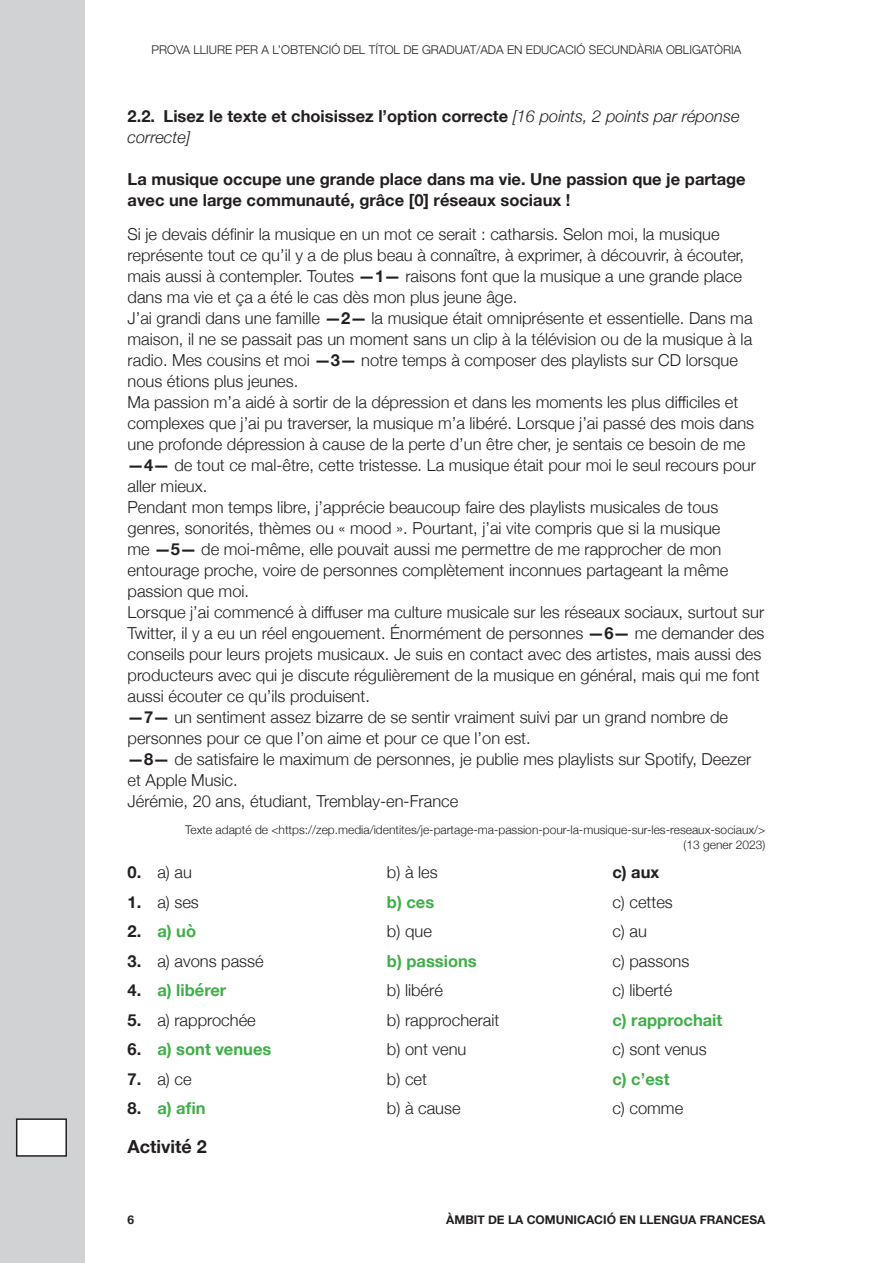
<style>
.page{position:relative;width:893px;height:1263px;background:#fff}
.page>*{position:absolute;margin:0;border:0;box-sizing:border-box;transform-origin:0 0}
.Text{font:700 18px "Helvetica Neue";color:#231f20}
.Text-2{font:300 16.5px/21px "Helvetica Neue";color:#231f20}
.Pregunta{font:700 16.5px/21px "Helvetica Neue";color:#231f20}
.Text-3{font:700 16.5px "Helvetica Neue";color:#40ae49}
.Text-4{font:700 16.5px "Helvetica Neue";color:#231f20}
.Font{font:300 12px/14.4px "Helvetica Neue";color:#231f20;text-align:right}
.t1{font:700 12px "Helvetica Neue";color:#231f20}
.s1{font-weight:300;font-style:italic}
.s2{font-weight:700}
.s3{color:#231f20}
</style>
<div class="page">
<div style="left:0;top:0;width:85px;height:1263px;background:#d1d2d4"></div>
<div style="left:17px;top:1119px;width:49px;height:37px;background:#fff"></div>
<div style="left:16px;top:1118px;width:51px;height:39px;border:2px solid #231f20"></div>
<p class="Font" style="left:152px;top:42px;width:591px">PROVA LLIURE PER A L’OBTENCIÓ DEL TÍTOL DE GRADUAT/ADA EN EDUCACIÓ SECUNDÀRIA OBLIGATÒRIA</p>
<h4 class="Pregunta" style="left:128px;top:106px;width:613px">2.2. Lisez le texte et choisissez l’option correcte <span class="s1">[16 points, 2 points par réponse correcte]</span></h4>
<h4 class="Pregunta" style="left:128px;top:169px;width:620px">La musique occupe une grande place dans ma vie. Une passion que je partage avec une large communauté, grâce [0] réseaux sociaux !</h4>
<p class="Text-2" style="left:128px;top:223px;width:618px">Si je devais définir la musique en un mot ce serait : catharsis. Selon moi, la musique représente tout ce qu’il y a de plus beau à connaître, à exprimer, à découvrir, à écouter, mais aussi à contempler. Toutes <span class="s2">—1—</span> raisons font que la musique a une grande place dans ma vie et ça a été le cas dès mon plus jeune âge.</p>
<p class="Text-2" style="left:128px;top:307px;width:626px">J’ai grandi dans une famille <span class="s2">—2—</span> la musique était omniprésente et essentielle. Dans ma maison, il ne se passait pas un moment sans un clip à la télévision ou de la musique à la radio. Mes cousins et moi <span class="s2">—3—</span> notre temps à composer des playlists sur CD lorsque nous étions plus jeunes.</p>
<p class="Text-2" style="left:128px;top:391px;width:630px">Ma passion m’a aidé à sortir de la dépression et dans les moments les plus difficiles et complexes que j’ai pu traverser, la musique m’a libéré. Lorsque j’ai passé des mois dans une profonde dépression à cause de la perte d’un être cher, je sentais ce besoin de me <span class="s2">—4—</span> de tout ce mal-être, cette tristesse. La musique était pour moi le seul recours pour aller mieux.</p>
<p class="Text-2" style="left:128px;top:496px;width:602px">Pendant mon temps libre, j’apprécie beaucoup faire des playlists musicales de tous genres, sonorités, thèmes ou « mood ». Pourtant, j’ai vite compris que si la musique me <span class="s2">—5—</span> de moi-même, elle pouvait aussi me permettre de me rapprocher de mon entourage proche, voire de personnes complètement inconnues partageant la même passion que moi.</p>
<p class="Text-2" style="left:128px;top:601px;width:638px">Lorsque j’ai commencé à diffuser ma culture musicale sur les réseaux sociaux, surtout sur Twitter, il y a eu un réel engouement. Énormément de personnes <span class="s2">—6—</span> me demander des conseils pour leurs projets musicaux. Je suis en contact avec des artistes, mais aussi des producteurs avec qui je discute régulièrement de la musique en général, mais qui me font aussi écouter ce qu’ils produisent.</p>
<p class="Text-2" style="left:128px;top:706px;width:602px"><span class="s2">—7—</span> un sentiment assez bizarre de se sentir vraiment suivi par un grand nombre de personnes pour ce que l’on aime et pour ce que l’on est.</p>
<p class="Text-2" style="left:128px;top:748px;width:625px"><span class="s2">—8—</span> de satisfaire le maximum de personnes, je publie mes playlists sur Spotify, Deezer et Apple Music.</p>
<p class="Text-2" style="left:128px;top:790px;width:332px">Jérémie, 20 ans, étudiant, Tremblay-en-France</p>
<p class="Font" style="left:185px;top:822px;width:582px">Texte adapté de &lt;https://zep.media/identites/je-partage-ma-passion-pour-la-musique-sur-les-reseaux-sociaux/&gt; (13 gener 2023)</p>
<p class="Text-2" style="left:128px;top:861px;width:66px"><span class="s2">0.</span> a) au</p>
<p class="Text-2" style="left:387px;top:861px;width:52px">b) à les</p>
<p class="Text-4" style="left:612px;top:859px;width:49px">c) aux</p>
<p class="Text-2" style="left:128px;top:890px;width:73px"><span class="s2">1.</span> a) ses</p>
<p class="Text-3" style="left:387px;top:889px;width:49px">b) ces</p>
<p class="Text-2" style="left:612px;top:890px;width:62px">c) cettes</p>
<p class="Text-3" style="left:128px;top:918px;width:70px"><span class="s3">2.</span> a) uò</p>
<p class="Text-2" style="left:387px;top:920px;width:46px">b) que</p>
<p class="Text-2" style="left:612px;top:920px;width:36px">c) au</p>
<p class="Text-2" style="left:128px;top:949px;width:138px"><span class="s2">3.</span> a) avons passé</p>
<p class="Text-3" style="left:387px;top:948px;width:91px">b) passions</p>
<p class="Text-2" style="left:612px;top:949px;width:79px">c) passons</p>
<p class="Text-3" style="left:128px;top:977px;width:100px"><span class="s3">4.</span> a) libérer</p>
<p class="Text-2" style="left:387px;top:979px;width:57px">b) libéré</p>
<p class="Text-2" style="left:612px;top:979px;width:61px">c) liberté</p>
<p class="Text-2" style="left:128px;top:1008px;width:130px"><span class="s2">5.</span> a) rapprochée</p>
<p class="Text-2" style="left:387px;top:1008px;width:114px">b) rapprocherait</p>
<p class="Text-3" style="left:612px;top:1007px;width:111px">c) rapprochait</p>
<p class="Text-3" style="left:128px;top:1036px;width:145px"><span class="s3">6.</span> a) sont venues</p>
<p class="Text-2" style="left:387px;top:1038px;width:81px">b) ont venu</p>
<p class="Text-2" style="left:612px;top:1038px;width:96px">c) sont venus</p>
<p class="Text-2" style="left:128px;top:1067px;width:66px"><span class="s2">7.</span> a) ce</p>
<p class="Text-2" style="left:387px;top:1067px;width:42px">b) cet</p>
<p class="Text-3" style="left:612px;top:1066px;width:59px">c) c’est</p>
<p class="Text-3" style="left:128px;top:1095px;width:80px"><span class="s3">8.</span> a) afin</p>
<p class="Text-2" style="left:387px;top:1097px;width:75px">b) à cause</p>
<p class="Text-2" style="left:612px;top:1097px;width:72px">c) comme</p>
<p class="Text" style="left:128px;top:1132px;width:81px">Activité 2</p>
<p class="t1" style="left:128px;top:1210px;width:8px">6</p>
<p class="t1" style="left:446px;top:1210px;width:321px">ÀMBIT DE LA COMUNICACIÓ EN LLENGUA FRANCESA</p>
</div>
